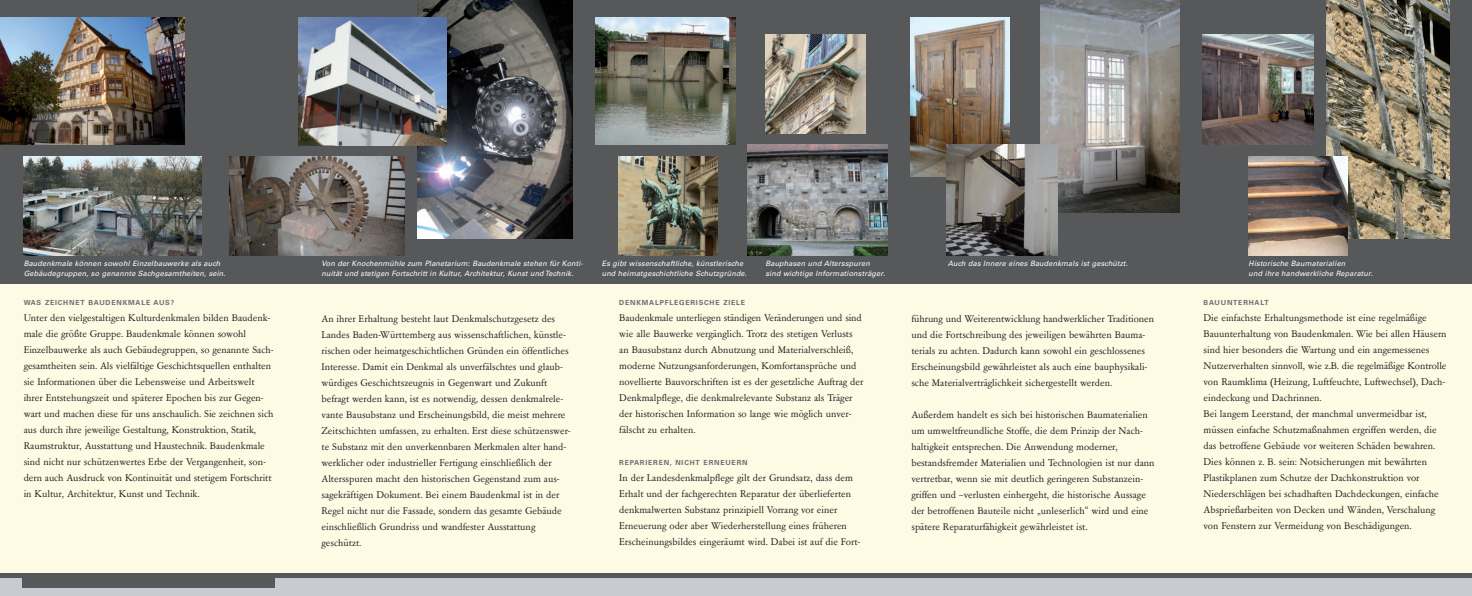
<style>
.page{position:relative;width:1472px;height:596px;background:#fff}
.page>*{position:absolute;margin:0;border:0;box-sizing:border-box;transform-origin:0 0}
.t1{font:11px/16px "Garamont Amst SB";color:#231f20}
.t2{font:italic 7.3px/9.5px "Univers";letter-spacing:.02em;color:#fff}
.t3{font:700 7px "Univers";letter-spacing:.11em;color:#6c6d70}
</style>
<div class="page">
<div style="left:0;top:0;width:1471px;height:283px;background:#57585a"></div>
<div style="left:0;top:283px;width:1471px;height:312px;background:#fefae4"></div>
<div style="left:0;top:573px;width:1471px;height:22px;background:#c8ccd2"></div>
<hr style="left:0;top:573px;width:1471px;height:4px;background:#57585a">
<div style="left:23px;top:573px;width:252px;height:14px;background:#57585a"></div>
<img style="left:417px;top:0;width:156px;height:238px">
<img style="left:23px;top:156px;width:178px;height:99px">
<img style="left:298px;top:17px;width:148px;height:128px">
<img style="left:229px;top:156px;width:176px;height:99px">
<img style="left:747px;top:145px;width:140px;height:110px">
<img style="left:765px;top:34px;width:100px;height:99px">
<img style="left:1039px;top:0;width:140px;height:212px">
<img style="left:1326px;top:0;width:123px;height:238px">
<img style="left:1202px;top:34px;width:110px;height:111px">
<img style="left:618px;top:156px;width:99px;height:99px">
<img style="left:595px;top:17px;width:141px;height:127px">
<img style="left:910px;top:17px;width:99px;height:159px">
<img style="left:1248px;top:156px;width:99px;height:99px">
<img style="left:0;top:17px;width:184px;height:128px">
<img style="left:946px;top:145px;width:111px;height:110px">
<p class="t2" style="left:601px;top:259px;width:147px">Es gibt wissenschaftliche, künstlerische und heimatgeschichtliche Schutzgründe.</p>
<p class="t2" style="left:765px;top:259px;width:121px">Bauphasen und Altersspuren sind wichtige Informationsträger.</p>
<p class="t2" style="left:24px;top:259px;width:203px">Baudenkmale können sowohl Einzelbauwerke als auch<br>Gebäudegruppen, so genannte Sachgesamtheiten, sein.</p>
<p class="t2" style="left:321px;top:259px;width:263px">Von der Knochenmühle zum Planetarium: Baudenkmale stehen für Konti&shy;nuität und stetigen Fortschritt in Kultur, Architektur, Kunst und Technik.</p>
<p class="t2" style="left:947px;top:259px;width:182px">Auch das Innere eines Baudenkmals ist geschützt.</p>
<p class="t2" style="left:1248px;top:259px;width:126px">Historische Baumaterialien<br>und ihre handwerkliche Reparatur.</p>
<p class="t3" style="left:24px;top:300px;width:152px">WAS ZEICHNET BAUDENKMALE AUS?</p>
<p class="t1" style="left:24px;top:309px;width:251px">Unter den vielgestaltigen Kulturdenkmalen bilden Baudenk&shy;male die größte Gruppe. Baudenkmale können sowohl Einzelbauwerke als auch Gebäudegruppen, so genannte Sach&shy;gesamtheiten sein. Als vielfältige Geschichtsquellen enthalten sie Informationen über die Lebensweise und Arbeitswelt ihrer Entstehungszeit und späterer Epochen bis zur Gegen&shy;wart und machen diese für uns anschaulich. Sie zeichnen sich aus durch ihre jeweilige Gestaltung, Konstruktion, Statik, Raumstruktur, Ausstattung und Haustechnik. Baudenkmale sind nicht nur schützenwertes Erbe der Vergangenheit, son&shy;dern auch Ausdruck von Kontinuität und stetigem Fortschritt in Kultur, Architektur, Kunst und Technik.</p>
<p class="t1" style="left:321px;top:310px;width:251px">An ihrer Erhaltung besteht laut Denkmalschutzgesetz des Landes Baden-Württemberg aus wissenschaftlichen, künstle&shy;rischen oder heimatgeschichtlichen Gründen ein öffentliches Interesse. Damit ein Denkmal als unverfälschtes und glaub&shy;würdiges Geschichtszeugnis in Gegenwart und Zukunft befragt werden kann, ist es notwendig, dessen denkmalrele&shy;vante Bausubstanz und Erscheinungsbild, die meist mehrere Zeitschichten umfassen, zu erhalten. Erst diese schützenswer&shy;te Substanz mit den unverkennbaren Merkmalen alter hand&shy;werklicher oder industrieller Fertigung einschließlich der Altersspuren macht den historischen Gegenstand zum aus&shy;sagekräftigen Dokument. Bei einem Baudenkmal ist in der Regel nicht nur die Fassade, sondern das gesamte Gebäude einschließlich Grundriss und wandfester Ausstattung geschützt.</p>
<p class="t3" style="left:619px;top:300px;width:127px">DENKMALPFLEGERISCHE ZIELE</p>
<p class="t1" style="left:619px;top:309px;width:245px">Baudenkmale unterliegen ständigen Veränderungen und sind wie alle Bauwerke vergänglich. Trotz des stetigen Verlusts an Bausubstanz durch Abnutzung und Materialverschleiß, moderne Nutzungsanforderungen, Komfortansprüche und novellierte Bauvorschriften ist es der gesetzliche Auftrag der Denkmalpflege, die denkmalrelevante Substanz als Träger der historischen Information so lange wie möglich unver&shy;fälscht zu erhalten.</p>
<p class="t3" style="left:619px;top:460px;width:130px">REPARIEREN, NICHT ERNEUERN</p>
<p class="t1" style="left:619px;top:469px;width:243px">In der Landesdenkmalpflege gilt der Grundsatz, dass dem Erhalt und der fachgerechten Reparatur der überlieferten denkmalwerten Substanz prinzipiell Vorrang vor einer Erneuerung oder aber Wiederherstellung eines früheren Erscheinungsbildes eingeräumt wird. Dabei ist auf die Fort-</p>
<p class="t1" style="left:911px;top:310px;width:244px">führung und Weiterentwicklung handwerklicher Traditionen und die Fortschreibung des jeweiligen bewährten Bauma&shy;terials zu achten. Dadurch kann sowohl ein geschlossenes Erscheinungsbild gewährleistet als auch eine bauphysikali&shy;sche Materialverträglichkeit sichergestellt werden.</p>
<p class="t1" style="left:911px;top:406px;width:245px">Außerdem handelt es sich bei historischen Baumaterialien um umweltfreundliche Stoffe, die dem Prinzip der Nach&shy;haltigkeit entsprechen. Die Anwendung moderner, bestandsfremder Materialien und Technologien ist nur dann vertretbar, wenn sie mit deutlich geringeren Substanzein&shy;griffen und –verlusten einhergeht, die historische Aussage der betroffenen Bauteile nicht „unleserlich“ wird und eine spätere Reparaturfähigkeit gewährleistet ist.</p>
<p class="t3" style="left:1203px;top:300px;width:67px">BAUUNTERHALT</p>
<p class="t1" style="left:1203px;top:309px;width:244px">Die einfachste Erhaltungsmethode ist eine regelmäßige Bauunterhaltung von Baudenkmalen. Wie bei allen Häusern sind hier besonders die Wartung und ein angemessenes Nutzerverhalten sinnvoll, wie z.B. die regelmäßige Kontrolle von Raumklima (Heizung, Luftfeuchte, Luftwechsel), Dach&shy;eindeckung und Dachrinnen.<br>Bei langem Leerstand, der manchmal unvermeidbar ist, müssen einfache Schutzmaßnahmen ergriffen werden, die das betroffene Gebäude vor weiteren Schäden bewahren.<br>Dies können z. B. sein: Notsicherungen mit bewährten Plastikplanen zum Schutze der Dachkonstruktion vor Niederschlägen bei schadhaften Dachdeckungen, einfache Absprießarbeiten von Decken und Wänden, Verschalung von Fenstern zur Vermeidung von Beschädigungen.</p>
</div>
